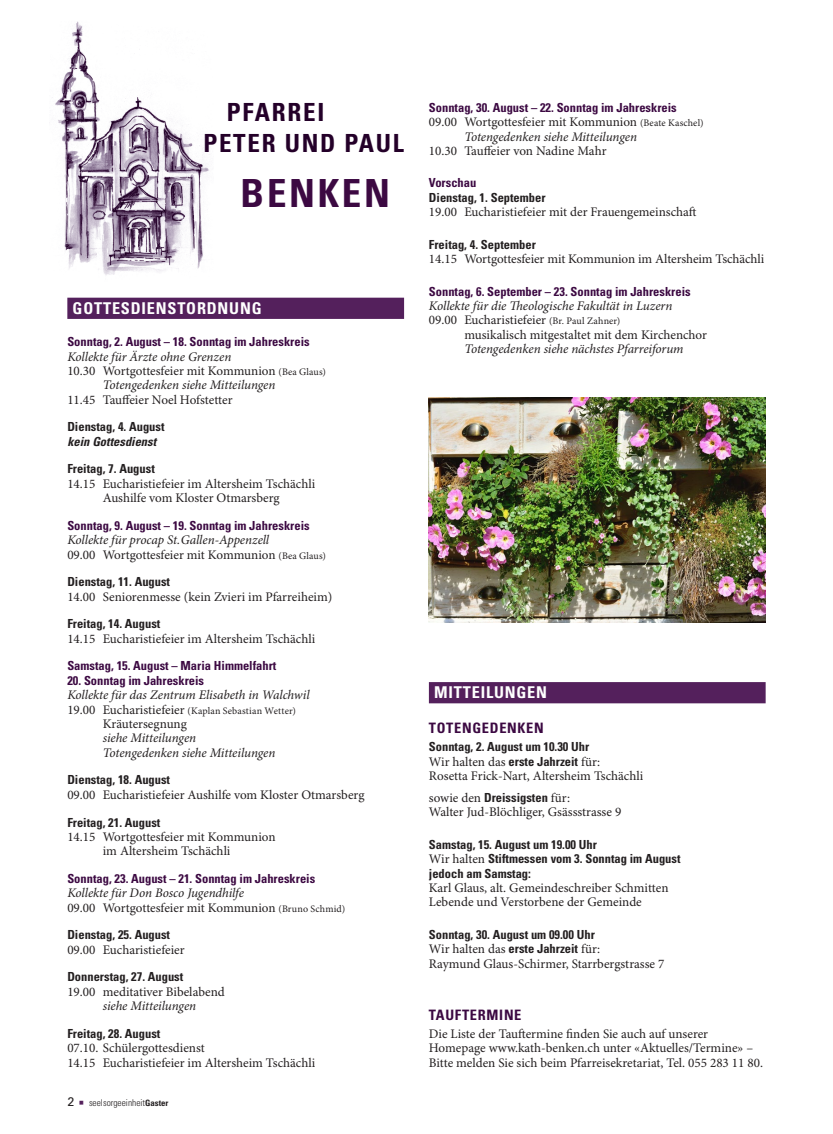
<style>
.page{position:relative;width:833px;height:1134px;background:#fff}
.page>*{position:absolute;margin:0;border:0;box-sizing:border-box;transform-origin:0 0}
.t1{font:700 condensed 38.75px "Univers LT Std";letter-spacing:.07em;color:#3c0942}
.t2{font:700 condensed 25px/31.2px "Univers LT Std";letter-spacing:.07em;color:#240029}
.t3{font:700 condensed 16.25px "Univers LT Std";letter-spacing:.05em;color:#fff}
.t4{font:700 condensed 14.38px "Univers LT Std";letter-spacing:.05em;color:#3c0942}
.t5{font:13.12px/14.4px "Minion Pro";color:#231f20}
.t6{font:italic 13.12px/14.4px "Minion Pro";letter-spacing:-.005em;color:#231f20}
.t7{font:700 condensed 12.5px/14.4px "Univers LT Std";color:#231f20}
.t8{font:700 condensed 12.5px "Univers LT Std";color:#3c0942}
.t9{font:italic 700 condensed 12.5px "Univers LT Std";color:#231f20}
.t10{font:10px "Minion Pro";letter-spacing:.015em;color:#231f20}
.t11{font:300 condensed 9.38px "Univers LT Std";color:#231f20}
.s1{font-size:10px}
.s2{font-style:normal}
.s3{font-style:normal;font-size:10px}
.s4{font-size:13.12px}
.s5{font-style:italic}
.s6{font-weight:400;font-stretch:normal;font-size:12.5px}
.s7{font-family:"Minion Pro";font-weight:400;font-stretch:normal;font-size:13.12px;color:#54205c}
.s8{font-weight:700;font-size:8.75px}
.s9{font-family:"Univers LT Std";font-weight:700;font-stretch:condensed;font-size:12.5px}
.s10{font-family:"Minion Pro";font-weight:400;font-stretch:normal;font-size:13.12px}
</style>
<div class="page">
<div style="left:67px;top:298px;width:337px;height:21px;background:#54205c"></div>
<div style="left:429px;top:682px;width:336px;height:21px;background:#54205c"></div>
<img style="left:52px;top:21px;width:158px;height:254px">
<img style="left:429px;top:398px;width:336px;height:224px">
<h2 class="t2" style="left:203px;top:96px;width:202px;text-indent:24px">PFARREI<br>PETER UND PAUL</h2>
<h1 class="t1" style="left:241px;top:170px;width:151px">BENKEN</h1>
<p class="t3" style="left:73px;top:298px;width:190px">GOTTESDIENSTORDNUNG</p>
<p class="t8" style="left:67px;top:334px;width:244px">Sonntag, 2. August – 18. Sonntag im Jahreskreis</p>
<p class="t6" style="left:67px;top:350px;width:165px">Kollekte für Ärzte ohne Grenzen</p>
<p class="t5" style="left:67px;top:364px;width:260px">10.30 Wortgottesfeier mit Kommunion <span class="s1">(Bea Glaus)</span></p>
<p class="t6" style="left:103px;top:379px;width:174px">Totengedenken siehe Mitteilungen</p>
<p class="t5" style="left:67px;top:393px;width:167px">11.45 Tauffeier Noel Hofstetter</p>
<p class="t7" style="left:67px;top:420px;width:99px">Dienstag, 4. August</p>
<p class="t9" style="left:67px;top:434px;width:90px">kein Gottesdienst</p>
<p class="t7" style="left:67px;top:462px;width:89px">Freitag, 7. August</p>
<p class="t5" style="left:67px;top:477px;width:249px;text-align:center">14.15 Eucharistiefeier im Altersheim Tschächli<br>Aushilfe vom Kloster Otmarsberg</p>
<p class="t8" style="left:67px;top:518px;width:244px">Sonntag, 9. August – 19. Sonntag im Jahreskreis</p>
<p class="t6" style="left:67px;top:533px;width:260px">Kollekte für procap St.Gallen-Appenzell<br><span class="s2">09.00 Wortgottesfeier mit Kommunion</span> <span class="s3">(Bea Glaus)</span></p>
<p class="t7" style="left:67px;top:575px;width:104px">Dienstag, 11. August</p>
<p class="t5" style="left:67px;top:590px;width:266px">14.00 Seniorenmesse (kein Zvieri im Pfarreiheim)</p>
<p class="t7" style="left:67px;top:617px;width:95px">Freitag, 14. August</p>
<p class="t5" style="left:67px;top:632px;width:249px">14.15 Eucharistiefeier im Altersheim Tschächli</p>
<p class="t8" style="left:67px;top:658px;width:210px">Samstag, 15. August – Maria Himmelfahrt</p>
<p class="t8" style="left:67px;top:673px;width:138px">20. Sonntag im Jahreskreis</p>
<p class="t6" style="left:67px;top:688px;width:244px">Kollekte für das Zentrum Elisabeth in Walchwil</p>
<p class="t10" style="left:67px;top:704px;width:230px"><span class="s4">19.00 Eucharistiefeier</span> (Kaplan Sebastian Wetter)</p>
<p class="t5" style="left:103px;top:717px;width:86px">Kräutersegnung</p>
<p class="t6" style="left:103px;top:732px;width:174px">siehe Mitteilungen<br>Totengedenken siehe Mitteilungen</p>
<p class="t7" style="left:67px;top:773px;width:104px">Dienstag, 18. August</p>
<p class="t5" style="left:67px;top:788px;width:299px">09.00 Eucharistiefeier Aushilfe vom Kloster Otmarsberg</p>
<p class="t7" style="left:67px;top:815px;width:95px">Freitag, 21. August</p>
<p class="t5" style="left:103px;top:830px;width:174px;text-indent:-35px">14.15 Wortgottesfeier mit Kommunion im Altersheim Tschächli</p>
<p class="t8" style="left:67px;top:871px;width:249px">Sonntag, 23. August – 21. Sonntag im Jahreskreis</p>
<p class="t5" style="left:67px;top:886px;width:279px"><span class="s5">Kollekte für Don Bosco Jugendhilfe<br></span>09.00 Wortgottesfeier mit Kommunion <span class="s1">(Bruno Schmid)</span></p>
<p class="t7" style="left:67px;top:928px;width:104px">Dienstag, 25. August</p>
<p class="t5" style="left:67px;top:943px;width:119px">09.00 Eucharistiefeier</p>
<p class="t7" style="left:67px;top:970px;width:117px">Donnerstag, 27. August</p>
<p class="t5" style="left:67px;top:985px;width:159px">19.00 meditativer Bibelabend</p>
<p class="t6" style="left:103px;top:999px;width:95px">siehe Mitteilungen</p>
<p class="t7" style="left:67px;top:1026px;width:95px">Freitag, 28. August</p>
<p class="t5" style="left:67px;top:1041px;width:249px">07.10. Schülergottesdienst<br>14.15 Eucharistiefeier im Altersheim Tschächli</p>
<p class="t11" style="left:67px;top:1097px;width:103px"><span class="s6">2</span> <span class="s7">■</span> seelsorgeeinheit<span class="s8">Gaster</span></p>
<p class="t8" style="left:429px;top:100px;width:249px">Sonntag, 30. August – 22. Sonntag im Jahreskreis</p>
<p class="t5" style="left:464px;top:115px;width:241px;text-indent:-35px">09.00 Wortgottesfeier mit Kommunion <span class="s1">(Beate Kaschel)<br></span><span class="s5">Totengedenken siehe Mitteilungen</span></p>
<p class="t5" style="left:429px;top:144px;width:179px">10.30 Tauffeier von Nadine Mahr</p>
<p class="t8" style="left:429px;top:175px;width:49px">Vorschau</p>
<p class="t7" style="left:429px;top:190px;width:118px">Dienstag, 1. September</p>
<p class="t5" style="left:429px;top:205px;width:269px">19.00 Eucharistiefeier mit der Frauengemeinschaft</p>
<p class="t7" style="left:429px;top:237px;width:108px">Freitag, 4. September</p>
<p class="t5" style="left:429px;top:252px;width:337px">14.15 Wortgottesfeier mit Kommunion im Altersheim Tschächli</p>
<p class="t8" style="left:429px;top:284px;width:263px">Sonntag, 6. September – 23. Sonntag im Jahreskreis</p>
<p class="t6" style="left:429px;top:299px;width:245px">Kollekte für die Theologische Fakultät in Luzern<br><span class="s2">09.00 Eucharistiefeier</span> <span class="s3">(Br. Paul Zahner)</span></p>
<p class="t5" style="left:464px;top:328px;width:244px">musikalisch mitgestaltet mit dem Kirchenchor</p>
<p class="t6" style="left:464px;top:342px;width:221px">Totengedenken siehe nächstes Pfarreiforum</p>
<p class="t3" style="left:434px;top:683px;width:114px">MITTEILUNGEN</p>
<p class="t4" style="left:429px;top:719px;width:116px">TOTENGEDENKEN</p>
<p class="t7" style="left:429px;top:740px;width:162px">Sonntag, 2. August um 10.30 Uhr</p>
<p class="t5" style="left:429px;top:755px;width:216px">Wir halten das <span class="s9">erste Jahrzeit</span> für:<br>Rosetta Frick-Nart, Altersheim Tschächli</p>
<p class="t5" style="left:429px;top:791px;width:194px">sowie den <span class="s9">Dreissigsten</span> für:<br>Walter Jud-Blöchliger, Gsässstrasse 9</p>
<p class="t7" style="left:429px;top:837px;width:253px">Samstag, 15. August um 19.00 Uhr<br><span class="s10">Wir halten</span> Stiftmessen vom 3. Sonntag im August jedoch am Samstag:</p>
<p class="t5" style="left:429px;top:881px;width:241px">Karl Glaus, alt. Gemeindeschreiber Schmitten<br>Lebende und Verstorbene der Gemeinde</p>
<p class="t7" style="left:429px;top:927px;width:167px">Sonntag, 30. August um 09.00 Uhr</p>
<p class="t5" style="left:429px;top:942px;width:237px">Wir halten das <span class="s9">erste Jahrzeit</span> für:<br>Raymund Glaus-Schirmer, Starrbergstrasse 7</p>
<p class="t4" style="left:429px;top:1006px;width:94px">TAUFTERMINE</p>
<p class="t5" style="left:429px;top:1027px;width:336px">Die Liste der Tauftermine finden Sie auch auf unserer<br>Homepage www.kath-benken.ch unter «Aktuelles/Termine» –<br>Bitte melden Sie sich beim Pfarreisekretariat, Tel. 055 283 11 80.</p>
</div>
